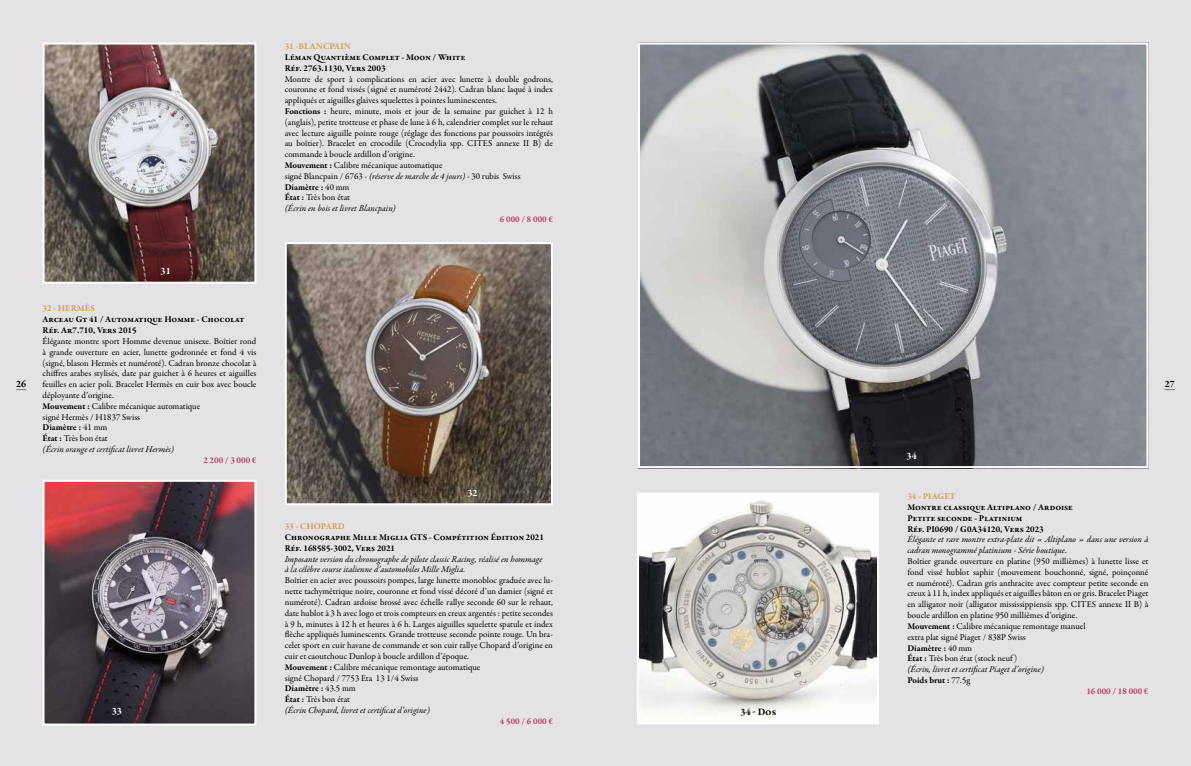
<style>
.page{position:relative;width:1191px;height:766px;background:#fff}
.page>*{position:absolute;margin:0;border:0;box-sizing:border-box;transform-origin:0 0}
.t1{font:700 10px "Garamond Premr Pro";color:#000}
.t2{font:700 10px "Garamond Premr Pro";color:#fff}
.t3{font:9px/10.8px "Garamond Premr Pro";color:#000}
.t4{font:700 9px/10.8px "Garamond Premr Pro";color:#000}
.t5{font:italic 9px/10.8px "Garamond Premr Pro";color:#000}
.t6{font:700 9px "Garamond Premr Pro";color:#bb3f66}
.t7{font:700 9px "Garamond Premr Pro";color:#d39f52}
.s1{font-weight:700}
.s2{font-style:italic}
.s3{font-weight:400}
</style>
<div class="page">
<div style="left:0;top:0;width:1191px;height:765px;background:#e4e2e4"></div>
<img style="left:641px;top:46px;width:504px;height:419px">
<div style="left:638px;top:43px;width:510px;height:425px;border:2px solid #fff"></div>
<img style="left:640px;top:495px;width:236px;height:226px">
<div style="left:637px;top:492px;width:242px;height:232px;border:2px solid #fff"></div>
<img style="left:46px;top:46px;width:207px;height:234px">
<div style="left:43px;top:43px;width:213px;height:240px;border:2px solid #fff"></div>
<img style="left:288px;top:245px;width:262px;height:257px">
<div style="left:285px;top:242px;width:268px;height:263px;border:2px solid #fff"></div>
<img style="left:46px;top:482px;width:207px;height:240px">
<div style="left:43px;top:479px;width:213px;height:246px;border:2px solid #fff"></div>
<p class="t2" style="left:161px;top:265px;width:12px">31</p>
<p class="t7" style="left:285px;top:41px;width:67px">31 -BLANCPAIN</p>
<p class="t4" style="left:285px;top:52px;width:182px">Léman Quantième Complet - Moon / White<br>Réf. 2763.1130, Vers 2003</p>
<p class="t3" style="left:285px;top:73px;width:270px">Montre de sport à complications en acier avec lunette à double godrons, couronne et fond vissés (signé et numéroté 2442). Cadran blanc laqué à index appliqués et aiguilles glaives squelettes à pointes luminescentes.<br><span class="s1">Fonctions :</span> heure, minute, mois et jour de la semaine par guichet à 12 h (anglais), petite trotteuse et phase de lune à 6 h, calendrier complet sur le rehaut avec lecture aiguille pointe rouge (réglage des fonctions par poussoirs intégrés au boîtier). Bracelet en crocodile (Crocodylia spp. CITES annexe II B) de commande à boucle ardillon d’origine.<br><span class="s1">Mouvement :</span> Calibre mécanique automatique<br>signé Blancpain / 6763 - <span class="s2">(réserve de marche de 4 jours)</span> - 30 rubis Swiss <span class="s1">Diamètre :</span> 40 mm<br><span class="s1">État :</span> Très bon état<br><span class="s2">(Écrin en bois et livret Blancpain)</span></p>
<p class="t6" style="left:500px;top:213px;width:55px">6 000 / 8 000 €</p>
<p class="t7" style="left:43px;top:303px;width:54px">32 - HERMÈS</p>
<p class="t4" style="left:43px;top:314px;width:204px">Arceau Gt 41 / Automatique Homme - Chocolat<br>Réf. Ar7.710, Vers 2015</p>
<p class="t3" style="left:43px;top:336px;width:215px">Élégante montre sport Homme devenue unisexe. Boîtier rond à grande ouverture en acier, lunette godronnée et fond 4 vis (signé, blason Hermès et numéroté). Cadran bronze chocolat à chiffres arabes stylisés, date par guichet à 6 heures et aiguilles feuilles en acier poli. Bracelet Hermès en cuir box avec boucle déployante d’origine.<br><span class="s1">Mouvement :</span> Calibre mécanique automatique<br>signé Hermès / H1837 Swiss<br><span class="s1">Diamètre :</span> 41 mm<br><span class="s1">État :</span> Très bon état<br><span class="s2">(Écrin orange et certificat livret Hermès)</span></p>
<p class="t6" style="left:203px;top:454px;width:55px">2 200 / 3 000 €</p>
<p class="t1" style="left:16px;top:377px;width:12px">26</p>
<p class="t1" style="left:1164px;top:377px;width:12px">27</p>
<p class="t2" style="left:906px;top:449px;width:12px">34</p>
<p class="t7" style="left:907px;top:490px;width:50px">34 - PIAGET</p>
<p class="t4" style="left:907px;top:501px;width:167px">Montre classique Altiplano / Ardoise<br>Petite seconde - Platinium<br>Réf. PI0690 / G0A34120, Vers 2023</p>
<p class="t5" style="left:907px;top:534px;width:242px">Élégante et rare montre extra-plate dit « Altiplano » dans une version à cadran monogrammé platinium - Série boutique.</p>
<p class="t3" style="left:907px;top:556px;width:242px">Boîtier grande ouverture en platine (950 millièmes) à lunette lisse et</p>
<p class="t3" style="left:907px;top:566px;width:242px">fond vissé hublot saphir (mouvement bouchonné, signé, poinçonné</p>
<p class="t3" style="left:907px;top:577px;width:242px">et numéroté). Cadran gris anthracite avec compteur petite seconde en</p>
<p class="t3" style="left:907px;top:588px;width:242px">creux à 11 h, index appliqués et aiguilles bâton en or gris. Bracelet Piaget</p>
<p class="t3" style="left:907px;top:599px;width:242px">en alligator noir (alligator mississippiensis spp. CITES annexe II B) à</p>
<p class="t3" style="left:907px;top:610px;width:171px">boucle ardillon en platine 950 millièmes d’origine.</p>
<p class="t3" style="left:907px;top:620px;width:180px"><span class="s1">Mouvement :</span> Calibre mécanique remontage manuel</p>
<p class="t3" style="left:907px;top:631px;width:120px">extra plat signé Piaget / 838P Swiss</p>
<p class="t4" style="left:907px;top:642px;width:66px">Diamètre : <span class="s3">40 mm</span></p>
<p class="t3" style="left:907px;top:653px;width:111px"><span class="s1">État :</span> Très bon état (stock neuf )</p>
<p class="t5" style="left:907px;top:664px;width:138px">(Écrin, livret et certificat Piaget d’origine)</p>
<p class="t4" style="left:907px;top:674px;width:65px">Poids brut : <span class="s3">77.5g</span></p>
<p class="t6" style="left:1086px;top:685px;width:64px">16 000 / 18 000 €</p>
<p class="t2" style="left:467px;top:486px;width:12px">32</p>
<p class="t7" style="left:285px;top:520px;width:62px">33 - CHOPARD</p>
<p class="t4" style="left:285px;top:531px;width:261px">Chronographe Mille Miglia GTS - Compétition Édition 2021<br>Réf. 168585-3002, Vers 2021</p>
<p class="t5" style="left:285px;top:553px;width:259px">Imposante version du chronographe de pilote classic Racing, réalisé en hommage à la célèbre course italienne d’automobiles Mille Miglia.</p>
<p class="t3" style="left:285px;top:575px;width:270px">Boîtier en acier avec poussoirs pompes, large lunette monobloc graduée avec lu&shy;nette tachymétrique noire, couronne et fond vissé décoré d’un damier (signé et numéroté). Cadran ardoise brossé avec échelle rallye seconde 60 sur le rehaut, date hublot à 3 h avec logo et trois compteurs en creux argentés : petite secondes à 9 h, minutes à 12 h et heures à 6 h. Larges aiguilles squelette spatule et index flèche appliqués luminescents. Grande trotteuse seconde pointe rouge. Un bra&shy;celet sport en cuir havane de commande et son cuir rallye Chopard d’origine en cuir et caoutchouc Dunlop à boucle ardillon d’époque.<br><span class="s1">Mouvement :</span> Calibre mécanique remontage automatique<br>signé Chopard / 7753 Eta 13 1/4 Swiss<br><span class="s1">Diamètre :</span> 43.5 mm<br><span class="s1">État :</span> Très bon état<br><span class="s2">(Écrin Chopard, livret et certificat d’origine)</span></p>
<p class="t6" style="left:500px;top:715px;width:55px">4 500 / 6 000 €</p>
<p class="t1" style="left:740px;top:705px;width:37px">34 - Dos</p>
<p class="t2" style="left:112px;top:704px;width:12px">33</p>
</div>
